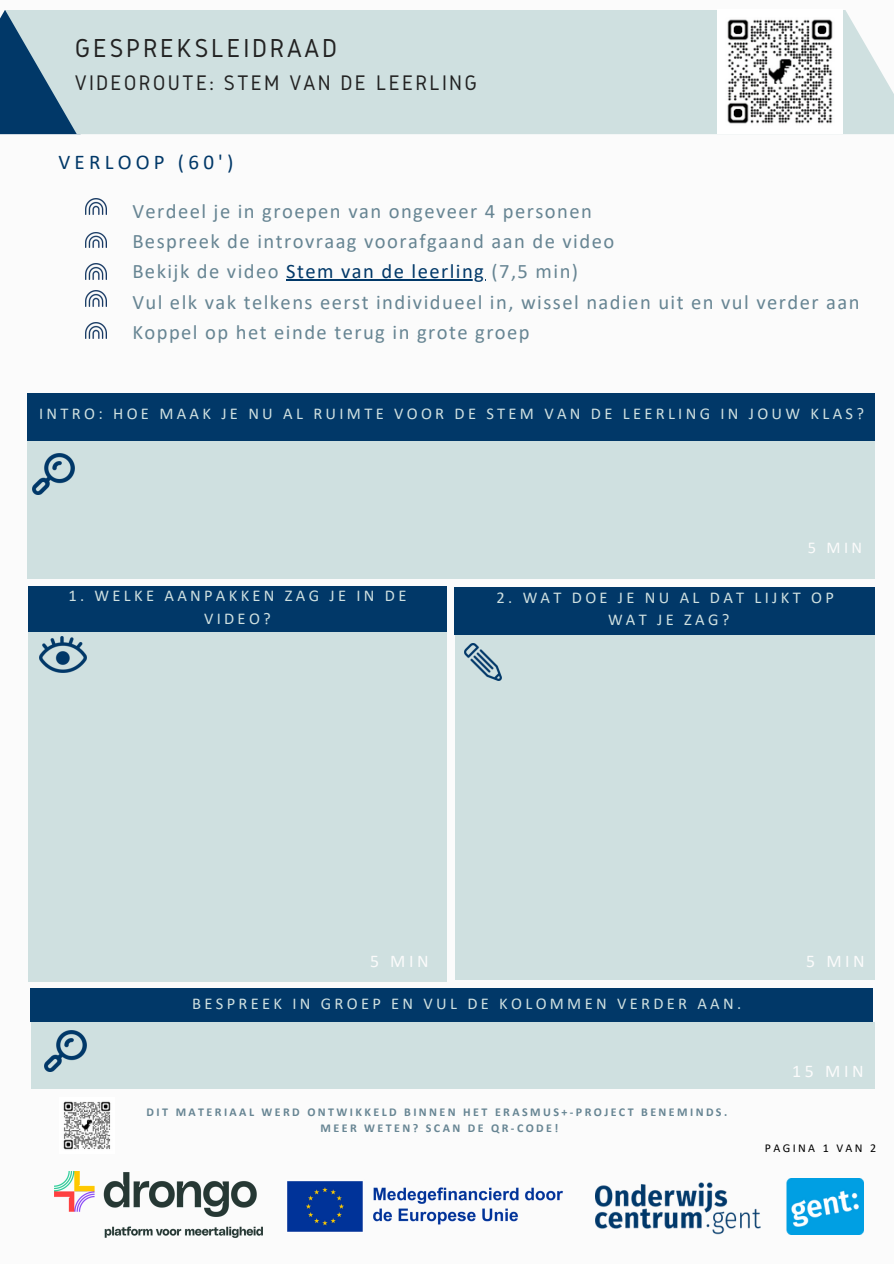
<style>
.page{position:relative;width:894px;height:1264px;background:#fff}
.page>*{position:absolute;margin:0;border:0;box-sizing:border-box;transform-origin:0 0}
.t1{font:27px "Gidole";letter-spacing:.1em;color:#222}
.t2{font:21.9px "Gidole";letter-spacing:.1em;color:#222}
.t3{font:21px "Calibri";letter-spacing:.2em;color:#013868}
.t4{font:20.55px/30.3px "Calibri";letter-spacing:.07em;color:#678593}
.t5{font:17.85px "Calibri";letter-spacing:.2em;color:#fbfbfb}
.t6{font:16.5px/22.5px "Calibri";letter-spacing:.2em;color:#cfe0e0;text-align:center}
.t7{font:16.5px "Calibri";color:#fbfbfb}
.t8{font:700 12px/16px "Calibri";letter-spacing:.2em;color:#678593;text-align:center}
.t9{font:12px "Calibri";letter-spacing:.2em;color:#000}
.s1{color:#013868}
</style>
<div class="page">
<div style="left:0;top:0;width:893px;height:1263px;background:#fbfbfb"></div>
<div style="left:0;top:10px;width:81px;height:124px;background:#013868"></div>
<div style="left:5px;top:10px;width:888px;height:124px;background:#cfe0e0"></div>
<div style="left:29px;top:586px;width:417px;height:54px;background:#013868"></div>
<div style="left:28px;top:632px;width:419px;height:349px;background:#cfe0e0"></div>
<hr style="left:286px;top:279px;width:199px;height:1px;background:#013868">
<div style="left:455px;top:623px;width:419px;height:356px;background:#cfe0e0"></div>
<img style="left:85px;top:198px;width:22px;height:16px">
<img style="left:85px;top:264px;width:22px;height:15px">
<img style="left:85px;top:290px;width:22px;height:16px">
<img style="left:85px;top:232px;width:22px;height:16px">
<div style="left:27px;top:393px;width:847px;height:53px;background:#013868"></div>
<div style="left:27px;top:441px;width:846px;height:25px;background:#cfe0e0"></div>
<img style="left:40px;top:636px;width:47px;height:36px">
<img style="left:464px;top:643px;width:37px;height:37px">
<div style="left:31px;top:988px;width:841px;height:33px;background:#013868"></div>
<div style="left:31px;top:1022px;width:842px;height:66px;background:#cfe0e0"></div>
<img style="left:45px;top:1030px;width:41px;height:41px">
<div style="left:455px;top:587px;width:419px;height:47px;background:#013868"></div>
<div style="left:27px;top:509px;width:847px;height:69px;background:#cfe0e0"></div>
<div style="left:27px;top:466px;width:847px;height:68px;background:#cfe0e0"></div>
<img style="left:33px;top:453px;width:42px;height:42px">
<img style="left:85px;top:322px;width:22px;height:16px">
<img style="left:55px;top:1171px;width:207px;height:66px">
<img style="left:287px;top:1181px;width:276px;height:51px">
<img style="left:595px;top:1178px;width:268px;height:56px">
<img style="left:63px;top:1101px;width:48px;height:49px">
<img style="left:717px;top:10px;width:125px;height:124px">
<h3 class="t1" style="left:75px;top:34px;width:264px">GESPREKSLEIDRAAD</h3>
<h3 class="t2" style="left:75px;top:71px;width:403px">VIDEOROUTE: STEM VAN DE LEERLING</h3>
<p class="t3" style="left:58px;top:153px;width:176px">VERLOOP (60')</p>
<h1 class="t4" style="left:132px;top:197px;width:483px">Verdeel je in groepen van ongeveer 4 personen<br>Bespreek de introvraag voorafgaand aan de video<br>Bekijk de video <span class="s1">Stem van de leerling</span> (7,5 min)</h1>
<p class="t4" style="left:132px;top:288px;width:728px">Vul elk vak telkens eerst individueel in, wissel nadien uit en vul verder aan<br>Koppel op het einde terug in grote groep</p>
<h3 class="t6" style="left:39px;top:403px;width:826px">INTRO: HOE MAAK JE NU AL RUIMTE VOOR DE STEM VAN DE LEERLING IN JOUW KLAS?</h3>
<p class="t6" style="left:68px;top:586px;width:339px">1. WELKE AANPAKKEN ZAG JE IN DE<br>VIDEO?</p>
<p class="t7" style="left:807px;top:540px;width:56px">5 MIN</p>
<h3 class="t6" style="left:496px;top:587px;width:339px">2. WAT DOE JE NU AL DAT LIJKT OP<br>WAT JE ZAG?</h3>
<p class="t5" style="left:370px;top:953px;width:60px">5 MIN</p>
<h3 class="t5" style="left:805px;top:953px;width:60px">5 MIN</h3>
<p class="t6" style="left:192px;top:993px;width:550px">BESPREEK IN GROEP EN VUL DE KOLOMMEN VERDER AAN.</p>
<p class="t8" style="left:147px;top:1104px;width:582px">DIT MATERIAAL WERD ONTWIKKELD BINNEN HET ERASMUS+-PROJECT BENEMINDS.<br>MEER WETEN? SCAN DE QR-CODE!</p>
<p class="t5" style="left:792px;top:1063px;width:73px">15 MIN</p>
<h3 class="t9" style="left:764px;top:1143px;width:113px">PAGINA 1 VAN 2</h3>
</div>
